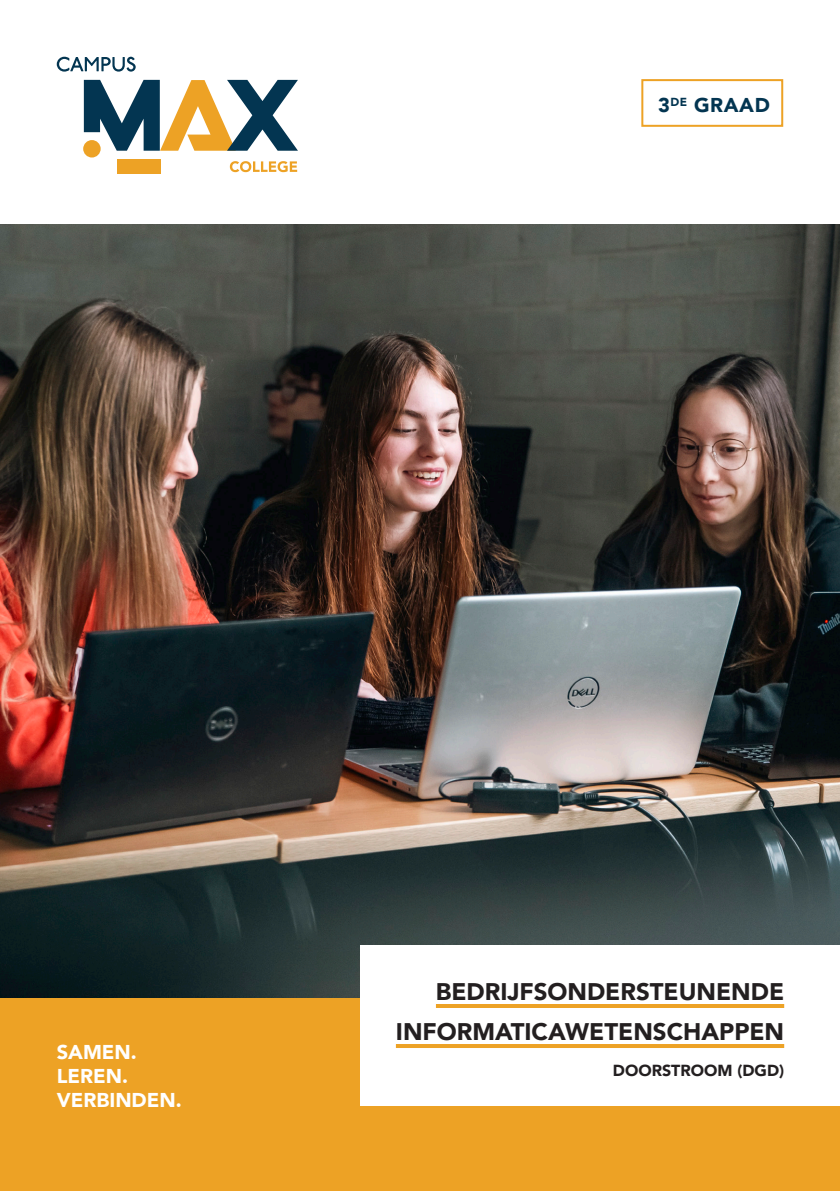
<style>
.page{position:relative;width:840px;height:1191px;background:#fff}
.page>*{position:absolute;margin:0;border:0;box-sizing:border-box;transform-origin:0 0}
.Studierichting_cover_COLL{font:900 24px/40px "Avenir";color:#231f20;text-align:right}
.t1{font:900 20px/24px "Avenir";color:#fff}
.label_graad{font:900 20px "Avenir";letter-spacing:.03em;color:#033551}
.Studierichting_cover_COLL-2{font:900 16px "Avenir";color:#231f20}
</style>
<div class="page">
<img style="left:0;top:224px;width:839px;height:774px">
<div style="left:0;top:998px;width:839px;height:193px;background:#eda225"></div>
<div style="left:117px;top:159px;width:43px;height:15px;background:#eda225"></div>
<div style="left:83px;top:140px;width:18px;height:17px;background:#eda225;border-radius:50%"></div>
<svg style="left:57px;top:57px;width:79px;height:15px"></svg>
<svg style="left:84px;top:80px;width:214px;height:71px"></svg>
<svg style="left:230px;top:161px;width:67px;height:11px"></svg>
<div style="left:360px;top:945px;width:479px;height:161px;background:#fff"></div>
<hr style="left:435px;top:1004px;width:348px;height:4px;background:#eda225">
<hr style="left:395px;top:1044px;width:388px;height:4px;background:#eda225">
<div style="left:641px;top:79px;width:141px;height:48px;border:2px solid #eda225"></div>
<p class="label_graad" style="left:657px;top:88px;width:113px">3<sup>DE</sup> GRAAD</p>
<p class="t1" style="left:57px;top:1039px;width:126px">SAMEN.<br>LEREN.<br>VERBINDEN.</p>
<p class="Studierichting_cover_COLL" style="left:395px;top:971px;width:389px">BEDRIJFSONDERSTEUNENDE<br>INFORMATICAWETENSCHAPPEN</p>
<p class="Studierichting_cover_COLL-2" style="left:612px;top:1057px;width:173px">DOORSTROOM (DGD)</p>
</div>
